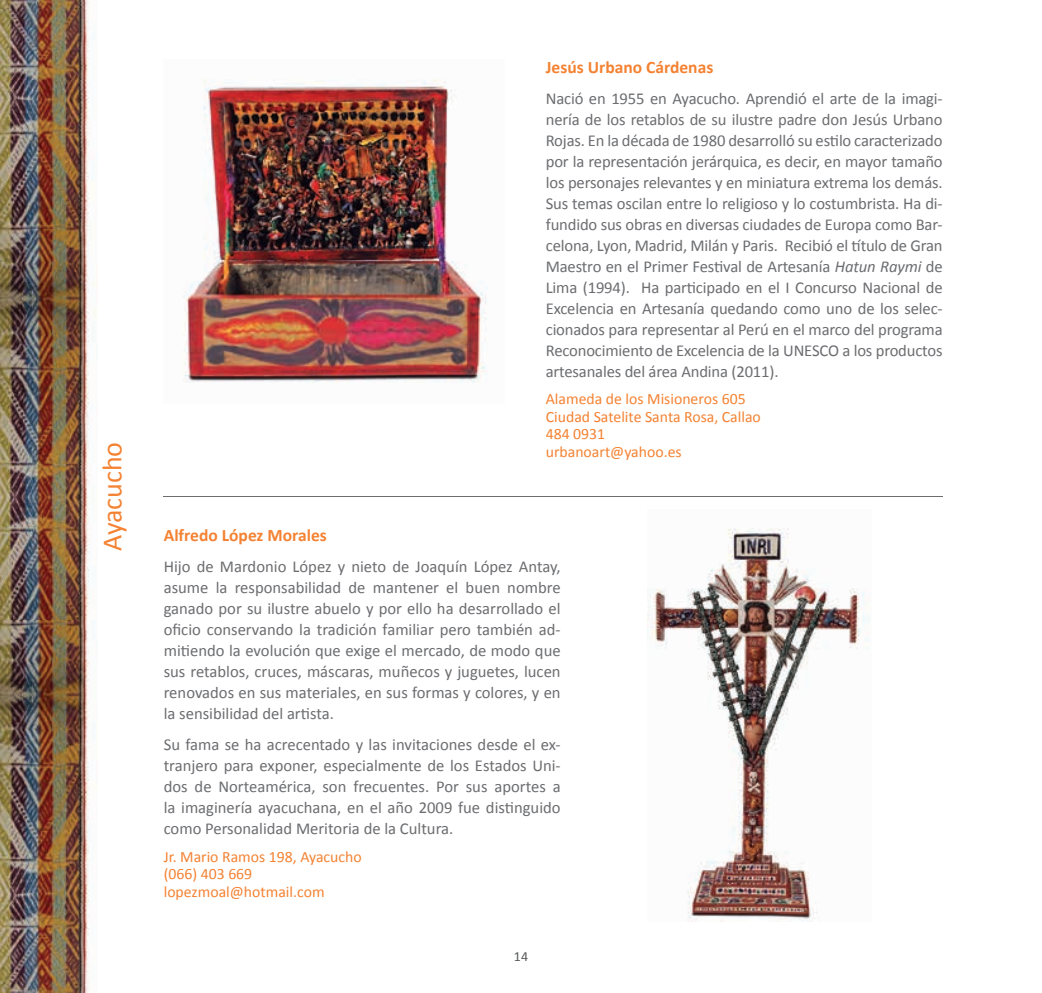
<style>
.page{position:relative;width:1042px;height:993px;background:#fff}
.page>*{position:absolute;margin:0;border:0;box-sizing:border-box;transform-origin:0 0}
.t1{font:28px "Calibri";color:#f48232}
.t2{font:700 17.5px "Calibri";color:#f48232}
.t3{font:16.62px/21px "Calibri";color:#6c6d70;text-align:justify}
.t4{font:15.75px/17.5px "Calibri";color:#f48232}
.t5{font:14px "Calibri";color:#57585a}
.s1{font-style:italic}
</style>
<div class="page">
<hr style="left:164px;top:496px;width:779px;height:1px;background:#6c6d70">
<img style="left:647px;top:528px;width:222px;height:392px">
<img style="left:183px;top:79px;width:304px;height:304px">
<img style="left:0;top:0;width:98px;height:992px">
<h1 class="t1" style="left:94px;top:551px;width:111px;rotate:-90deg">Ayacucho</h1>
<p class="t2" style="left:546px;top:56px;width:169px">Jesús Urbano Cárdenas</p>
<p class="t3" style="left:546px;top:88px;width:398px">Nació en 1955 en Ayacucho. Aprendió el arte de la imagi&shy;nería de los retablos de su ilustre padre don Jesús Urbano Rojas. En la década de 1980 desarrolló su estilo caracterizado por la representación jerárquica, es decir, en mayor tamaño los personajes relevantes y en miniatura extrema los demás.<br>Sus temas oscilan entre lo religioso y lo costumbrista. Ha di&shy;fundido sus obras en diversas ciudades de Europa como Bar&shy;celona, Lyon, Madrid, Milán y Paris. Recibió el título de Gran Maestro en el Primer Festival de Artesanía <span class="s1">Hatun Raymi</span> de Lima (1994). Ha participado en el I Concurso Nacional de Excelencia en Artesanía quedando como uno de los selec&shy;cionados para representar al Perú en el marco del programa Reconocimiento de Excelencia de la UNESCO a los productos artesanales del área Andina (2011).</p>
<p class="t4" style="left:546px;top:390px;width:217px">Alameda de los Misioneros 605<br>Ciudad Satelite Santa Rosa, Callao<br>484 0931<br>urbanoart@yahoo.es</p>
<p class="t2" style="left:164px;top:524px;width:165px">Alfredo López Morales</p>
<p class="t3" style="left:164px;top:556px;width:398px">Hijo de Mardonio López y nieto de Joaquín López Antay, asume la responsabilidad de mantener el buen nombre ganado por su ilustre abuelo y por ello ha desarrollado el oficio conservando la tradición familiar pero también ad&shy;mitiendo la evolución que exige el mercado, de modo que sus retablos, cruces, máscaras, muñecos y juguetes, lucen renovados en sus materiales, en sus formas y colores, y en la sensibilidad del artista.</p>
<p class="t3" style="left:164px;top:733px;width:398px">Su fama se ha acrecentado y las invitaciones desde el ex&shy;tranjero para exponer, especialmente de los Estados Uni&shy;dos de Norteamérica, son frecuentes. Por sus aportes a la imaginería ayacuchana, en el año 2009 fue distinguido como Personalidad Meritoria de la Cultura.</p>
<p class="t4" style="left:164px;top:847px;width:199px">Jr. Mario Ramos 198, Ayacucho (066) 403 669 lopezmoal@hotmail.com</p>
<p class="t5" style="left:514px;top:947px;width:16px">14</p>
</div>
